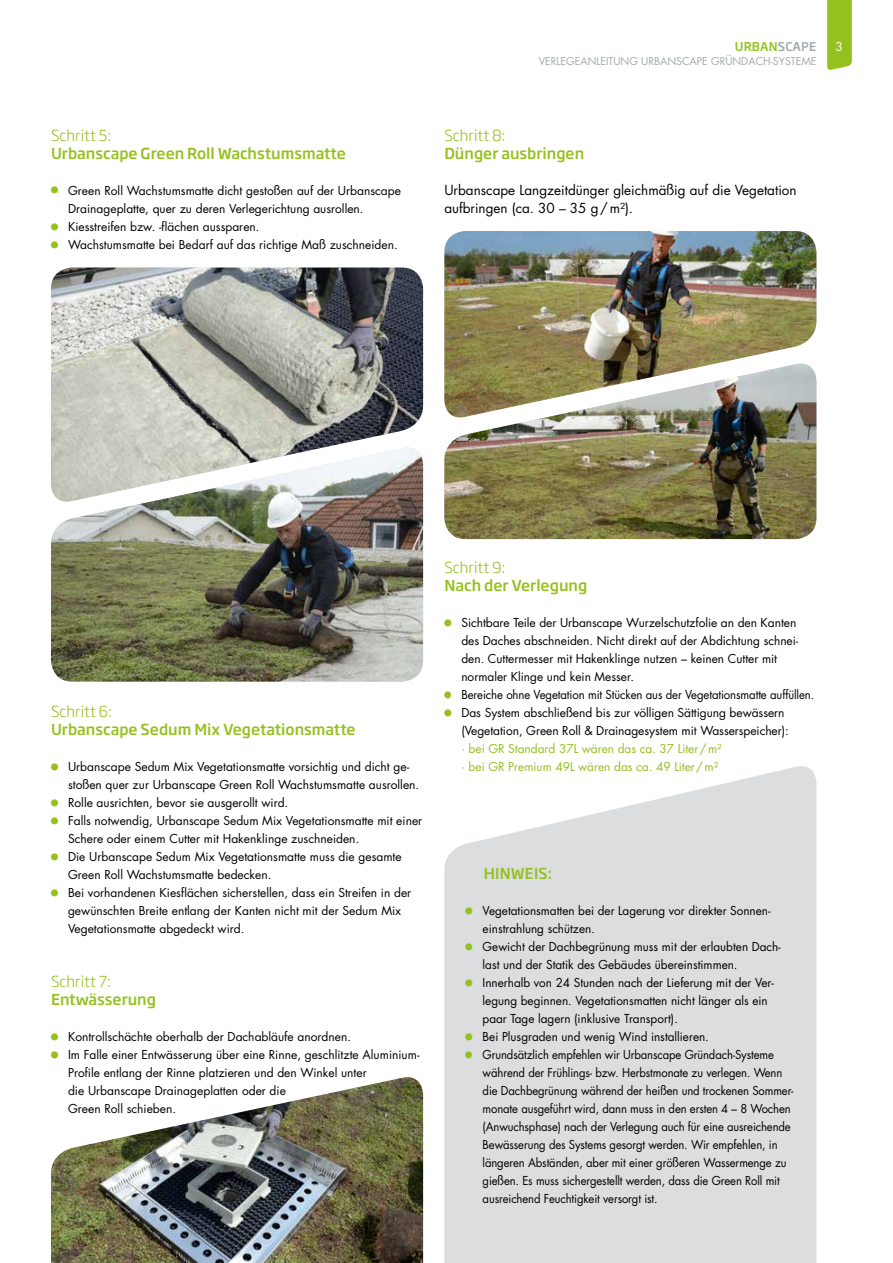
<style>
.page{position:relative;width:893px;height:1263px;background:#fff}
.page>*{position:absolute;margin:0;border:0;box-sizing:border-box;transform-origin:0 0}
.t1{font:500 15px "Soho Gothic Pro";color:#95c11f}
.t2{font:300 15px "Soho Gothic Pro";color:#95c11f}
.t3{font:13.5px/18px "Futura Std";color:#000}
.t4{font:12px "Futura Std";color:#000}
.t5{font:12px "Futura Std";color:#000;scale:.94 1}
.t6{font:12px/18px "Futura Std";letter-spacing:-.005em;color:#95c11f}
.t7{font:12px "Futura Std";color:#000;scale:.95 1}
.t8{font:500 12px "Soho Gothic Pro";letter-spacing:.015em;color:#95c11f}
.t9{font:12px "Futura Std";color:#fff}
.t10{font:10.5px "Futura Std";color:#a5aaad}
.s1{color:#a5aaad}
</style>
<div class="page">
<img style="left:51px;top:505px;width:372px;height:177px">
<img style="left:444px;top:231px;width:372px;height:131px">
<img style="left:444px;top:364px;width:372px;height:175px">
<img style="left:51px;top:268px;width:372px;height:237px">
<img style="left:51px;top:1077px;width:372px;height:186px">
<svg style="left:444px;top:766px;width:372px;height:497px;fill:#dbddde"></svg>
<svg style="left:827px;top:0;width:25px;height:70px"></svg>
<p class="t2" style="left:51px;top:124px;width:61px">Schritt 5:</p>
<p class="t1" style="left:51px;top:142px;width:296px">Urbanscape Green Roll Wachstumsmatte</p>
<p class="t4" style="left:51px;top:183px;width:351px"><sup>W</sup> Green Roll Wachstumsmatte dicht gestoßen auf der Urbanscape</p>
<p class="t4" style="left:68px;top:201px;width:297px">Drainageplatte, quer zu deren Verlegerichtung ausrollen.</p>
<p class="t4" style="left:51px;top:219px;width:210px"><sup>W</sup> Kiesstreifen bzw. -flächen aussparen.</p>
<p class="t4" style="left:51px;top:237px;width:348px"><sup>W</sup> Wachstumsmatte bei Bedarf auf das richtige Maß zuschneiden.</p>
<p class="t8" style="left:735px;top:37px;width:83px">URBAN<span class="s1">SCAPE</span></p>
<p class="t9" style="left:835px;top:39px;width:9px">3</p>
<p class="t10" style="left:539px;top:55px;width:279px">VERLEGEANLEITUNG URBANSCAPE GRÜNDACH-SYSTEME</p>
<p class="t2" style="left:444px;top:124px;width:62px">Schritt 8:</p>
<p class="t1" style="left:444px;top:142px;width:141px">Dünger ausbringen</p>
<p class="t3" style="left:444px;top:181px;width:354px">Urbanscape Langzeitdünger gleichmäßig auf die Vegetation aufbringen (ca. 30 – 35 g/m²).</p>
<p class="t2" style="left:51px;top:700px;width:62px">Schritt 6:</p>
<p class="t1" style="left:51px;top:718px;width:306px">Urbanscape Sedum Mix Vegetationsmatte</p>
<p class="t4" style="left:51px;top:759px;width:360px"><sup>W</sup> Urbanscape Sedum Mix Vegetationsmatte vorsichtig und dicht ge-</p>
<p class="t4" style="left:68px;top:777px;width:353px">stoßen quer zur Urbanscape Green Roll Wachstumsmatte ausrollen.</p>
<p class="t4" style="left:51px;top:795px;width:239px"><sup>W</sup> Rolle ausrichten, bevor sie ausgerollt wird.</p>
<p class="t4" style="left:51px;top:813px;width:373px"><sup>W</sup> Falls notwendig, Urbanscape Sedum Mix Vegetationsmatte mit einer</p>
<p class="t4" style="left:68px;top:831px;width:293px">Schere oder einem Cutter mit Hakenklinge zuschneiden.</p>
<p class="t4" style="left:51px;top:849px;width:352px"><sup>W</sup> Die Urbanscape Sedum Mix Vegetationsmatte muss die gesamte</p>
<p class="t4" style="left:68px;top:867px;width:205px">Green Roll Wachstumsmatte bedecken.</p>
<p class="t4" style="left:51px;top:885px;width:362px"><sup>W</sup> Bei vorhandenen Kiesflächen sicherstellen, dass ein Streifen in der</p>
<p class="t4" style="left:68px;top:903px;width:335px">gewünschten Breite entlang der Kanten nicht mit der Sedum Mix</p>
<p class="t4" style="left:68px;top:921px;width:178px">Vegetationsmatte abgedeckt wird.</p>
<p class="t2" style="left:51px;top:970px;width:61px">Schritt 7:</p>
<p class="t1" style="left:51px;top:988px;width:106px">Entwässerung</p>
<p class="t4" style="left:51px;top:1029px;width:302px"><sup>W</sup> Kontrollschächte oberhalb der Dachabläufe anordnen.</p>
<p class="t4" style="left:51px;top:1047px;width:370px"><sup>W</sup> Im Falle einer Entwässerung über eine Rinne, geschlitzte Aluminium-</p>
<p class="t4" style="left:68px;top:1065px;width:300px">Profile entlang der Rinne platzieren und den Winkel unter</p>
<p class="t4" style="left:68px;top:1083px;width:219px">die Urbanscape Drainageplatten oder die</p>
<p class="t4" style="left:68px;top:1101px;width:110px">Green Roll schieben.</p>
<p class="t2" style="left:444px;top:556px;width:62px">Schritt 9:</p>
<p class="t1" style="left:444px;top:574px;width:144px">Nach der Verlegung</p>
<p class="t4" style="left:444px;top:615px;width:353px"><sup>W</sup> Sichtbare Teile der Urbanscape Wurzelschutzfolie an den Kanten</p>
<p class="t4" style="left:461px;top:633px;width:338px">des Daches abschneiden. Nicht direkt auf der Abdichtung schnei-</p>
<p class="t4" style="left:461px;top:651px;width:317px">den. Cuttermesser mit Hakenklinge nutzen – keinen Cutter mit</p>
<p class="t4" style="left:461px;top:669px;width:174px">normaler Klinge und kein Messer.</p>
<p class="t7" style="left:444px;top:687px;width:391px"><sup>W</sup> Bereiche ohne Vegetation mit Stücken aus der Vegetationsmatte auffüllen.</p>
<p class="t4" style="left:444px;top:705px;width:342px"><sup>W</sup> Das System abschließend bis zur völligen Sättigung bewässern</p>
<p class="t4" style="left:461px;top:723px;width:329px">(Vegetation, Green Roll &amp; Drainagesystem mit Wasserspeicher):</p>
<p class="t6" style="left:461px;top:740px;width:262px">· bei GR Standard 37L wären das ca. 37 Liter/m² · bei GR Premium 49L wären das ca. 49 Liter/m²</p>
<p class="t1" style="left:484px;top:862px;width:70px">HINWEIS:</p>
<p class="t4" style="left:466px;top:903px;width:306px"><sup>W</sup> Vegetationsmatten bei der Lagerung vor direkter Sonnen-</p>
<p class="t4" style="left:483px;top:921px;width:114px">einstrahlung schützen.</p>
<p class="t4" style="left:466px;top:939px;width:317px"><sup>W</sup> Gewicht der Dachbegrünung muss mit der erlaubten Dach-</p>
<p class="t4" style="left:483px;top:957px;width:256px">last und der Statik des Gebäudes übereinstimmen.</p>
<p class="t4" style="left:466px;top:975px;width:310px"><sup>W</sup> Innerhalb von 24 Stunden nach der Lieferung mit der Ver-</p>
<p class="t4" style="left:483px;top:993px;width:287px">legung beginnen. Vegetationsmatten nicht länger als ein</p>
<p class="t4" style="left:483px;top:1011px;width:197px">paar Tage lagern (inklusive Transport).</p>
<p class="t4" style="left:466px;top:1029px;width:245px"><sup>W</sup> Bei Plusgraden und wenig Wind installieren.</p>
<p class="t5" style="left:466px;top:1047px;width:329px"><sup>W</sup> Grundsätzlich empfehlen wir Urbanscape Gründach-Systeme</p>
<p class="t5" style="left:483px;top:1065px;width:320px">während der Frühlings- bzw. Herbstmonate zu verlegen. Wenn</p>
<p class="t5" style="left:483px;top:1083px;width:332px">die Dachbegrünung während der heißen und trockenen Sommer-</p>
<p class="t5" style="left:483px;top:1101px;width:329px">monate ausgeführt wird, dann muss in den ersten 4 – 8 Wochen</p>
<p class="t5" style="left:483px;top:1119px;width:329px">(Anwuchsphase) nach der Verlegung auch für eine ausreichende</p>
<p class="t5" style="left:483px;top:1137px;width:315px">Bewässerung des Systems gesorgt werden. Wir empfehlen, in</p>
<p class="t5" style="left:483px;top:1155px;width:325px">längeren Abständen, aber mit einer größeren Wassermenge zu</p>
<p class="t5" style="left:483px;top:1173px;width:318px">gießen. Es muss sichergestellt werden, dass die Green Roll mit</p>
<p class="t5" style="left:483px;top:1191px;width:188px">ausreichend Feuchtigkeit versorgt ist.</p>
</div>
